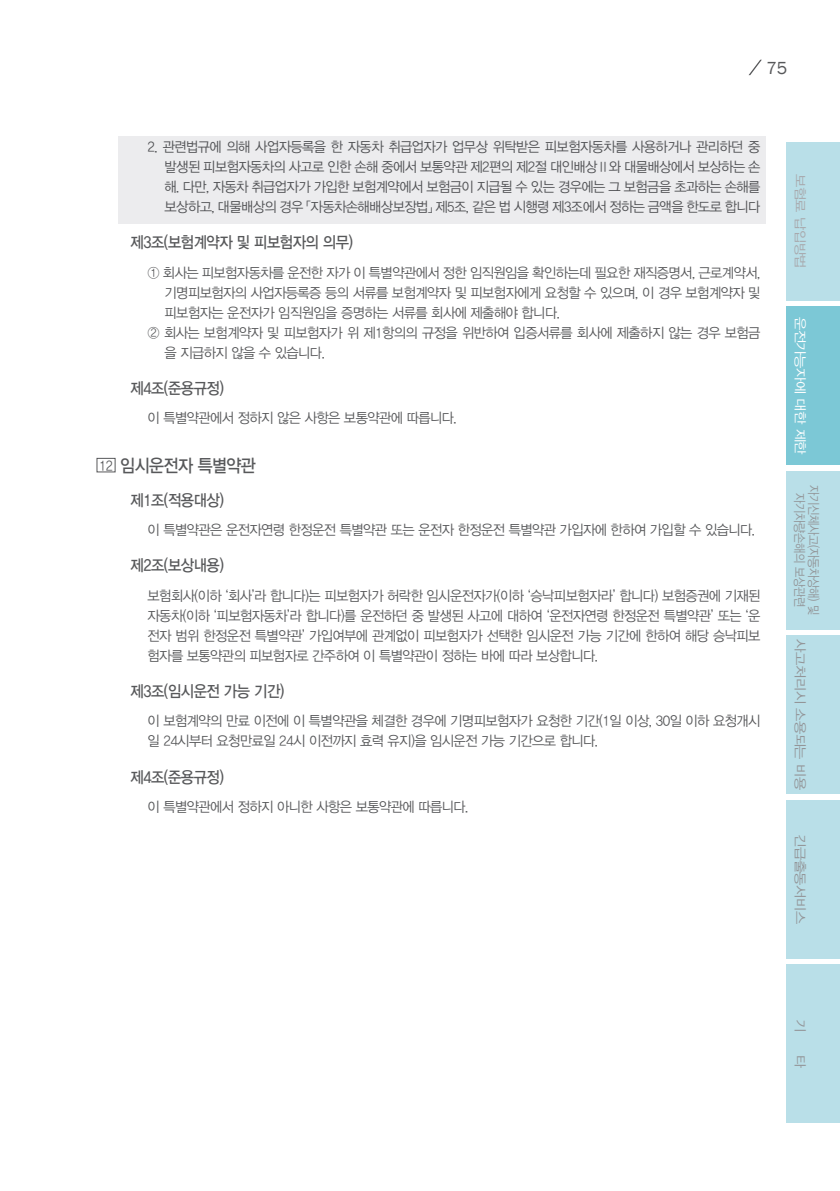
<style>
.page{position:relative;width:840px;height:1191px;background:#fff}
.page>*{position:absolute;margin:0;border:0;box-sizing:border-box;transform-origin:0 0}
.특별약관{font:18px "YDVYGO Std 33";letter-spacing:-.03em;color:#57585a;scale:.9 1}
.t1{font:18px "Franklin Gothic";color:#57585a}
.제1절{font:16px "YDVYGO Std 33";letter-spacing:-.03em;color:#57585a;scale:.9 1}
.본문_내어쓰기{font:14px/20px "YDVYGO Std 32";letter-spacing:-.04em;color:#57585a;text-align:justify;scale:.95 1}
.본문{font:14px/20px "YDVYGO Std 32";letter-spacing:-.04em;color:#57585a;text-align:justify;scale:.95 1}
.목차_본문{font:14px "YDVYGO Std 32";color:#57585a;scale:.9 1}
.t2{font:12.8px/14px "YDVYGO Std 12";letter-spacing:-.03em;color:#939598;text-align:center;scale:.87 1}
.t3{font:12.8px "YDVYGO Std 12";letter-spacing:-.03em;color:#939598;scale:1.12 1}
.t4{font:12.8px "YDVYGO Std 12";letter-spacing:-.03em;color:#fff;scale:1.12 1}
.t5{font:12.8px "YDVYGO Std 12";letter-spacing:-.03em;color:#a8a9ad;scale:1.12 1}
</style>
<div class="page">
<svg style="left:748px;top:60px;width:13px;height:15px"></svg>
<div style="left:785px;top:142px;width:54px;height:158px;background:#b9dfe8"></div>
<div style="left:785px;top:306px;width:54px;height:159px;background:#7cc8d6"></div>
<div style="left:785px;top:471px;width:54px;height:158px;background:#b9dfe8"></div>
<div style="left:785px;top:635px;width:54px;height:159px;background:#b9dfe8"></div>
<div style="left:785px;top:799px;width:54px;height:159px;background:#b9dfe8"></div>
<div style="left:785px;top:964px;width:54px;height:159px;background:#b9dfe8"></div>
<div style="left:96px;top:458px;width:19px;height:14px;border:1px solid #57585a"></div>
<div style="left:119px;top:136px;width:646px;height:87px;background:#ececee"></div>
<p class="t1" style="left:766px;top:57px;width:23px">75</p>
<p class="본문_내어쓰기" style="left:164px;top:137px;width:628px;text-indent:-17px">2. 관련법규에 의해 사업자등록을 한 자동차 취급업자가 업무상 위탁받은 피보험자동차를 사용하거나 관리하던 중 발생된 피보험자동차의 사고로 인한 손해 중에서 보통약관 제2편의 제2절 대인배상Ⅱ와 대물배상에서 보상하는 손 해. 다만, 자동차 취급업자가 가입한 보험계약에서 보험금이 지급될 수 있는 경우에는 그 보험금을 초과하는 손해를 보상하고, 대물배상의 경우 「자동차손해배상보장법」 제5조, 같은 법 시행령 제3조에서 정하는 금액을 한도로 합니다</p>
<p class="제1절" style="left:130px;top:234px;width:249px">제3조(보험계약자 및 피보험자의 의무)</p>
<p class="본문_내어쓰기" style="left:164px;top:263px;width:628px;text-indent:-17px">① 회사는 피보험자동차를 운전한 자가 이 특별약관에서 정한 임직원임을 확인하는데 필요한 재직증명서, 근로계약서, 기명피보험자의 사업자등록증 등의 서류를 보험계약자 및 피보험자에게 요청할 수 있으며, 이 경우 보험계약자 및 피보험자는 운전자가 임직원임을 증명하는 서류를 회사에 제출해야 합니다.</p>
<p class="본문_내어쓰기" style="left:164px;top:323px;width:628px;text-indent:-17px">② 회사는 보험계약자 및 피보험자가 위 제1항의의 규정을 위반하여 입증서류를 회사에 제출하지 않는 경우 보험금 을 지급하지 않을 수 있습니다.</p>
<p class="제1절" style="left:130px;top:380px;width:105px">제4조(준용규정)</p>
<p class="본문" style="left:147px;top:408px;width:327px">이 특별약관에서 정하지 않은 사항은 보통약관에 따릅니다.</p>
<p class="목차_본문" style="left:99px;top:458px;width:17px">12</p>
<p class="특별약관" style="left:120px;top:456px;width:152px">임시운전자 특별약관</p>
<p class="제1절" style="left:130px;top:491px;width:105px">제1조(적용대상)</p>
<p class="본문" style="left:147px;top:520px;width:641px">이 특별약관은 운전자연령 한정운전 특별약관 또는 운전자 한정운전 특별약관 가입자에 한하여 가입할 수 있습니다.</p>
<p class="제1절" style="left:130px;top:557px;width:105px">제2조(보상내용)</p>
<p class="본문" style="left:147px;top:585px;width:646px">보험회사(이하 ‘회사’라 합니다)는 피보험자가 허락한 임시운전자가(이하 ‘승낙피보험자라’ 합니다) 보험증권에 기재된 자동차(이하 ‘피보험자동차’라 합니다)를 운전하던 중 발생된 사고에 대하여 ‘운전자연령 한정운전 특별약관’ 또는 ‘운 전자 범위 한정운전 특별약관’ 가입여부에 관계없이 피보험자가 선택한 임시운전 가능 기간에 한하여 해당 승낙피보 험자를 보통약관의 피보험자로 간주하여 이 특별약관이 정하는 바에 따라 보상합니다.</p>
<p class="제1절" style="left:130px;top:683px;width:172px">제3조(임시운전 가능 기간)</p>
<p class="본문" style="left:147px;top:711px;width:646px">이 보험계약의 만료 이전에 이 특별약관을 체결한 경우에 기명피보험자가 요청한 기간(1일 이상, 30일 이하 요청개시 일 24시부터 요청만료일 24시 이전까지 효력 유지)을 임시운전 가능 기간으로 합니다.</p>
<p class="제1절" style="left:130px;top:769px;width:105px">제4조(준용규정)</p>
<p class="본문" style="left:147px;top:797px;width:339px">이 특별약관에서 정하지 아니한 사항은 보통약관에 따릅니다.</p>
<p class="t5" style="left:806px;top:174px;width:86px;rotate:90deg">보험료 납입방법</p>
<p class="t4" style="left:806px;top:317px;width:125px;rotate:90deg">운전가능자에 대한 제한</p>
<p class="t2" style="left:819px;top:485px;width:150px;rotate:90deg">자기신체사고(자동차상해) 및 자기차량손해의 보상관련</p>
<p class="t3" style="left:806px;top:639px;width:136px;rotate:90deg">사고처리시 소용되는 비용</p>
<p class="t3" style="left:806px;top:834px;width:82px;rotate:90deg">긴급출동서비스</p>
<p class="t3" style="left:806px;top:1019px;width:13px;rotate:90deg">기</p>
<p class="t3" style="left:806px;top:1054px;width:13px;rotate:90deg">타</p>
</div>
